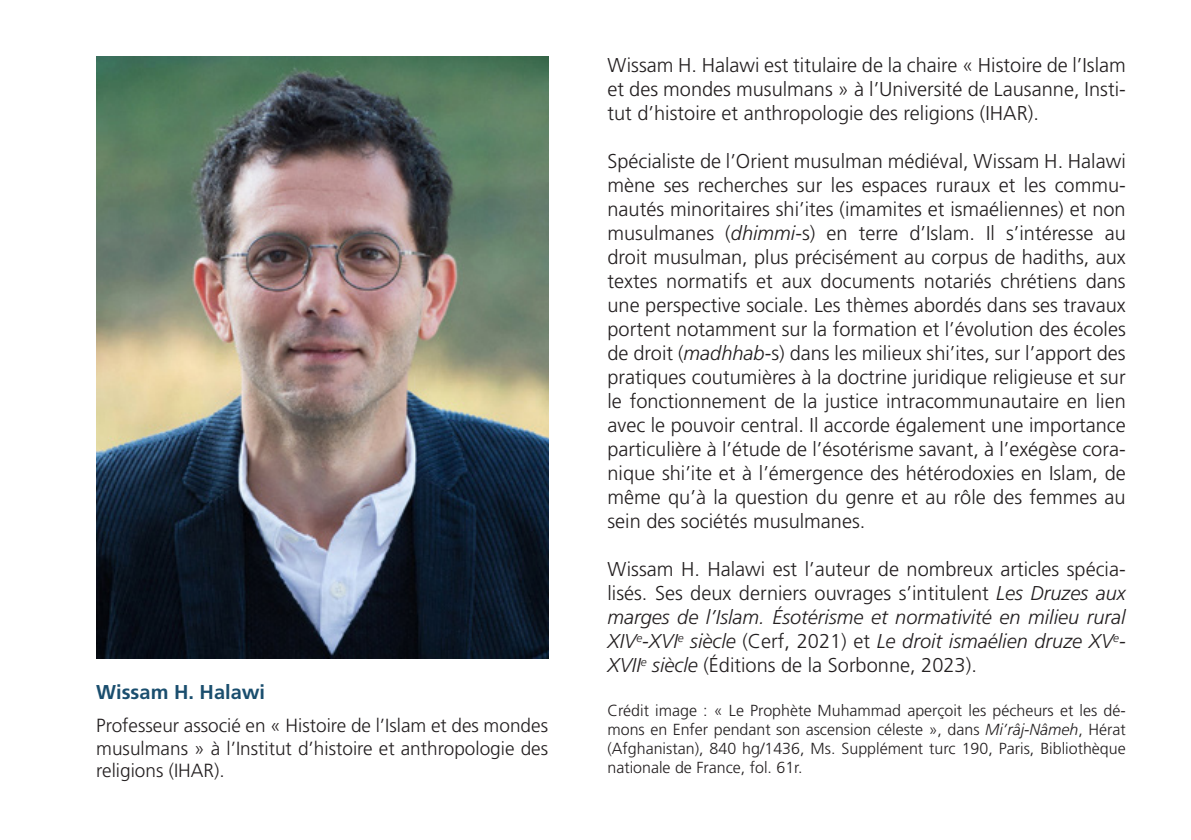
<style>
.page{position:relative;width:1191px;height:840px;background:#fff}
.page>*{position:absolute;margin:0;border:0;box-sizing:border-box;transform-origin:0 0}
.t1{font:300 20px/24px "Frutiger LT Std";color:#231f20;text-align:justify}
.t2{font:700 20px "Frutiger LT Std";color:#1a4e6e}
.t3{font:300 19px/22.8px "Frutiger LT Std";color:#231f20;text-align:justify}
.t4{font:300 16px/19.2px "Frutiger LT Std";color:#231f20;text-align:justify}
.s1{font-style:italic}
</style>
<div class="page">
<img style="left:96px;top:57px;width:452px;height:601px">
<p class="t2" style="left:96px;top:679px;width:170px">Wissam H. Halawi</p>
<p class="t3" style="left:96px;top:713px;width:453px">Professeur associé en « Histoire de l’Islam et des mondes musulmans » à l’Institut d’histoire et anthropologie des religions (IHAR).</p>
<p class="t1" style="left:607px;top:53px;width:520px">Wissam H. Halawi est titulaire de la chaire « Histoire de l’Islam et des mondes musulmans » à l’Université de Lausanne, Insti&shy;tut d’histoire et anthropologie des religions (IHAR).</p>
<p class="t1" style="left:607px;top:149px;width:520px">Spécialiste de l’Orient musulman médiéval, Wissam H. Halawi</p>
<p class="t1" style="left:607px;top:173px;width:520px">mène ses recherches sur les espaces ruraux et les commu&shy;nautés minoritaires shi’ites (imamites et ismaéliennes) et non musulmanes (<span class="s1">dhimmi</span>-s) en terre d’Islam. Il s’intéresse au droit musulman, plus précisément au corpus de hadiths, aux textes normatifs et aux documents notariés chrétiens dans une perspective sociale. Les thèmes abordés dans ses travaux portent notamment sur la formation et l’évolution des écoles de droit (<span class="s1">madhhab</span>-s) dans les milieux shi’ites, sur l’apport des pratiques coutumières à la doctrine juridique religieuse et sur le fonctionnement de la justice intracommunautaire en lien avec le pouvoir central. Il accorde également une importance particulière à l’étude de l’ésotérisme savant, à l’exégèse cora&shy;nique shi’ite et à l’émergence des hétérodoxies en Islam, de même qu’à la question du genre et au rôle des femmes au sein des sociétés musulmanes.</p>
<p class="t1" style="left:607px;top:557px;width:520px">Wissam H. Halawi est l’auteur de nombreux articles spécia&shy;lisés. Ses deux derniers ouvrages s’intitulent <span class="s1">Les Druzes aux marges de l’Islam. Ésotérisme et normativité en milieu rural XIV</span><sup>e</sup><span class="s1">-XVI</span><sup>e</sup> <span class="s1">siècle</span> (Cerf, 2021) et <span class="s1">Le droit ismaélien druze XV</span><sup>e</sup><span class="s1">-XVII</span><sup>e</sup> <span class="s1">siècle</span> (Éditions de la Sorbonne, 2023).</p>
<p class="t4" style="left:607px;top:700px;width:520px">Crédit image : « Le Prophète Muhammad aperçoit les pécheurs et les dé&shy;mons en Enfer pendant son ascension céleste », dans <span class="s1">Mi’râj-Nâmeh</span>, Hérat (Afghanistan), 840 hg/1436, Ms. Supplément turc 190, Paris, Bibliothèque nationale de France, fol. 61r.</p>
</div>
